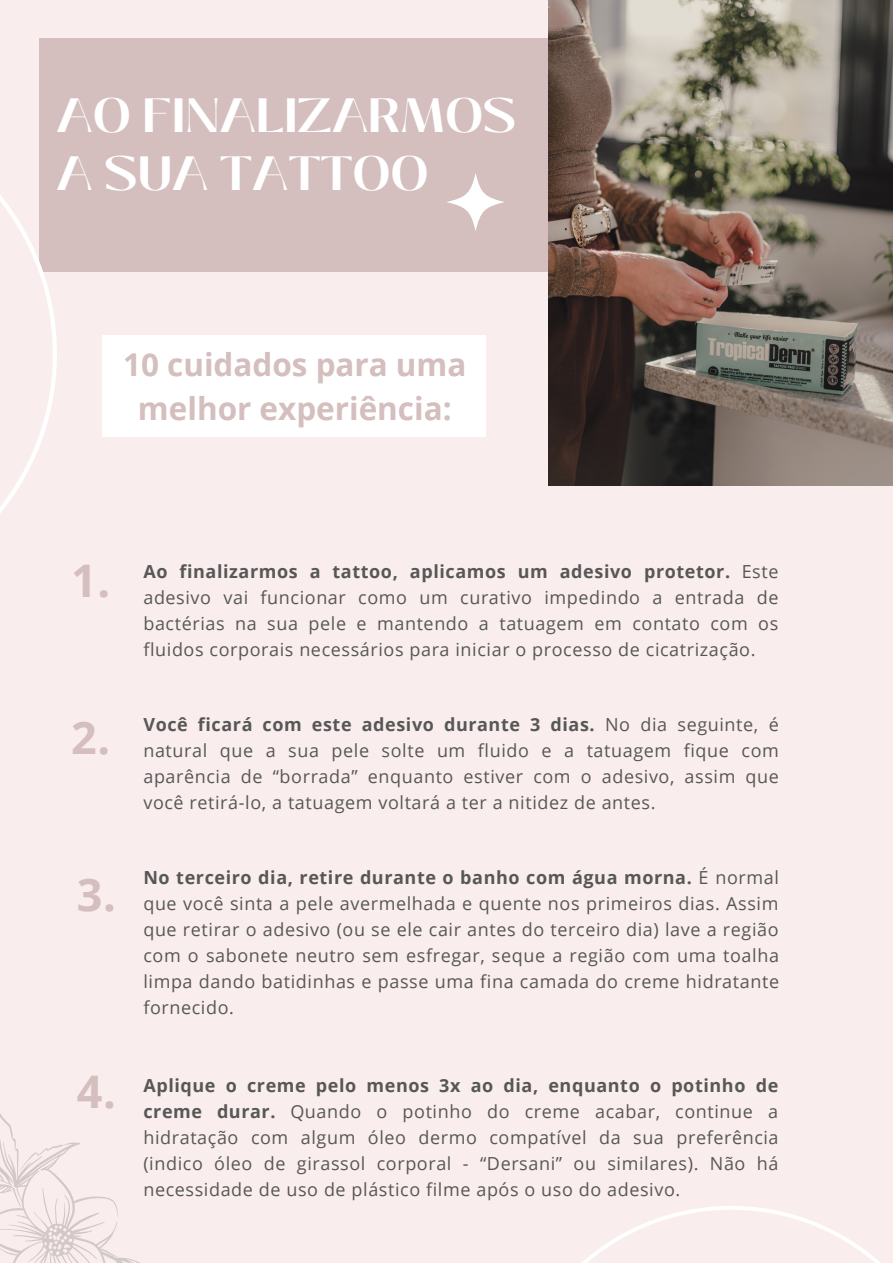
<style>
.page{position:relative;width:893px;height:1264px;background:#fff}
.page>*{position:absolute;margin:0;border:0;box-sizing:border-box;transform-origin:0 0}
.t1{font:700 48px/57.3px "Black Mango";letter-spacing:.01em;color:#fff}
.t2{font:700 45px "Open Sans";color:#d4bebe}
.t3{font:700 31.5px/43.8px "Open Sans";color:#d4bebe;text-align:center}
.t4{font:18px/25.8px "Open Sans";letter-spacing:.035em;color:#575757;text-align:justify}
.s1{font-weight:700}
</style>
<div class="page">
<div style="left:0;top:0;width:892px;height:1262px;background:#faeded"></div>
<img style="left:548px;top:0;width:344px;height:486px">
<div style="left:39px;top:38px;width:508px;height:234px;background:#d4bebe"></div>
<svg style="left:0;top:195px;width:57px;height:318px"></svg>
<svg style="left:446px;top:173px;width:59px;height:58px"></svg>
<div style="left:102px;top:335px;width:383px;height:101px;background:#fff"></div>
<svg style="left:583px;top:1206px;width:296px;height:56px"></svg>
<svg style="left:0;top:1114px;width:138px;height:148px"></svg>
<h1 class="t1" style="left:57px;top:87px;width:461px">AO FINALIZARMOS<br>A SUA TATTOO</h1>
<h3 class="t3" style="left:123px;top:342px;width:345px">10 cuidados para uma melhor experiência:</h3>
<h2 class="t2" style="left:71px;top:548px;width:40px">1.</h2>
<p class="t4" style="left:143px;top:558px;width:636px"><span class="s1">Ao finalizarmos a tattoo, aplicamos um adesivo protetor.</span> Este adesivo vai funcionar como um curativo impedindo a entrada de bactérias na sua pele e mantendo a tatuagem em contato com os fluidos corporais necessários para iniciar o processo de cicatrização.</p>
<h2 class="t2" style="left:71px;top:706px;width:40px">2.</h2>
<p class="t4" style="left:143px;top:711px;width:637px"><span class="s1">Você ficará com este adesivo durante 3 dias.</span> No dia seguinte, é natural que a sua pele solte um fluido e a tatuagem fique com aparência de “borrada” enquanto estiver com o adesivo, assim que você retirá-lo, a tatuagem voltará a ter a nitidez de antes.</p>
<h2 class="t2" style="left:77px;top:863px;width:40px">3.</h2>
<p class="t4" style="left:143px;top:864px;width:637px"><span class="s1">No terceiro dia, retire durante o banho com água morna.</span> É normal que você sinta a pele avermelhada e quente nos primeiros dias. Assim que retirar o adesivo (ou se ele cair antes do terceiro dia) lave a região com o sabonete neutro sem esfregar, seque a região com uma toalha limpa dando batidinhas e passe uma fina camada do creme hidratante fornecido.</p>
<h2 class="t2" style="left:77px;top:1060px;width:40px">4.</h2>
<p class="t4" style="left:143px;top:1072px;width:636px"><span class="s1">Aplique o creme pelo menos 3x ao dia, enquanto o potinho de creme durar.</span> Quando o potinho do creme acabar, continue a hidratação com algum óleo dermo compatível da sua preferência (indico óleo de girassol corporal - “Dersani” ou similares). Não há necessidade de uso de plástico filme após o uso do adesivo.</p>
</div>
